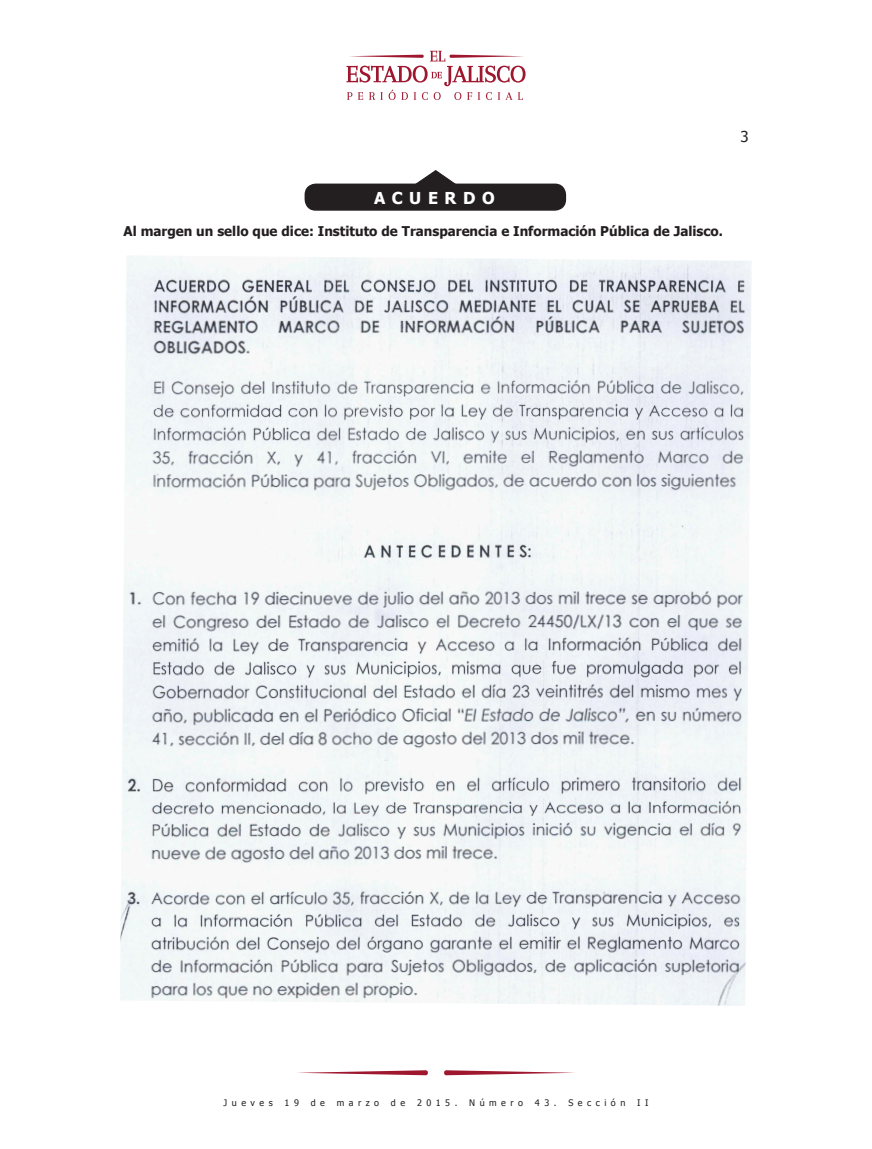
<style>
.page{position:relative;width:872px;height:1149px;background:#fff}
.page>*{position:absolute;margin:0;border:0;box-sizing:border-box;transform-origin:0 0}
._02_último_renglón2{font:700 16.35px "Tahoma";letter-spacing:.4em;color:#fff}
.t1{font:15px "Tahoma";color:#231f20}
._02_último_renglón2-2{font:700 13.35px "Tahoma";color:#231f20}
.t2{font:9px "Tahoma";letter-spacing:.5em;color:#231f20}
</style>
<div class="page">
<svg style="left:298px;top:1070px;width:130px;height:4px"></svg>
<svg style="left:444px;top:1070px;width:130px;height:4px"></svg>
<svg style="left:346px;top:51px;width:179px;height:49px"></svg>
<div style="left:305px;top:184px;width:260px;height:26px;background:#231f20;border-radius:10px"></div>
<div style="left:304px;top:183px;width:262px;height:28px;border:1px solid #231f20;border-radius:10px"></div>
<svg style="left:415px;top:170px;width:42px;height:15px"></svg>
<img style="left:120px;top:256px;width:631px;height:749px">
<p class="t1" style="left:740px;top:126px;width:10px">3</p>
<p class="_02_último_renglón2" style="left:374px;top:186px;width:122px">ACUERDO</p>
<p class="_02_último_renglón2-2" style="left:123px;top:221px;width:601px">Al margen un sello que dice: Instituto de Transparencia e Información Pública de Jalisco.</p>
<p class="t2" style="left:223px;top:1095px;width:51px">Jueves</p>
<p class="t2" style="left:284px;top:1095px;width:16px">1 9</p>
<p class="t2" style="left:311px;top:1095px;width:16px">d e</p>
<p class="t2" style="left:337px;top:1095px;width:44px">marzo</p>
<p class="t2" style="left:391px;top:1095px;width:16px">d e</p>
<p class="t2" style="left:417px;top:1095px;width:42px">2015.</p>
<p class="t2" style="left:469px;top:1095px;width:55px">Número</p>
<p class="t2" style="left:535px;top:1095px;width:92px">43. Sección</p>
<p class="t2" style="left:637px;top:1095px;width:13px">I I</p>
</div>
